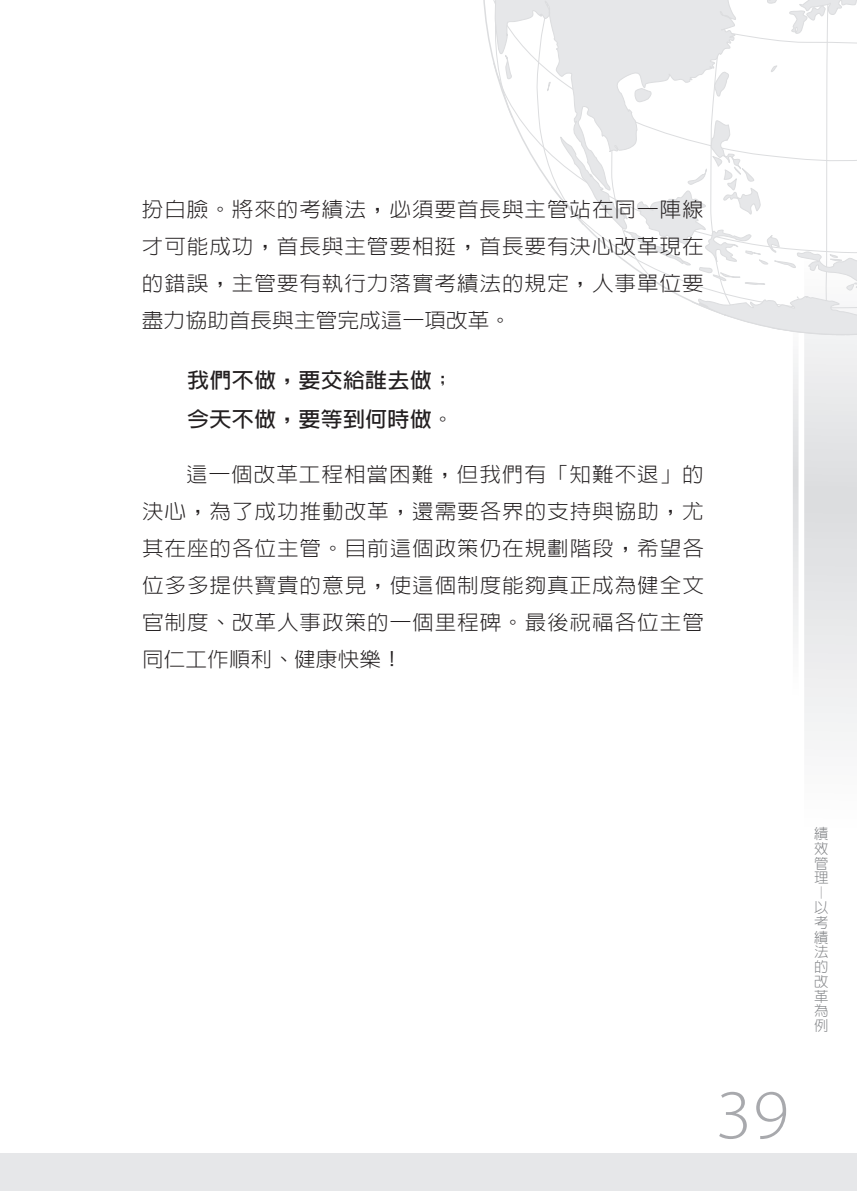
<style>
.page{position:relative;width:857px;height:1191px;background:#fff}
.page>*{position:absolute;margin:0;border:0;box-sizing:border-box;transform-origin:0 0}
.t1{font:300 70.4px "Myriad Pro";color:#a8a9ad;scale:1.05 1}
.t2{font:700 20.8px/38.6px "Lin Gothic";letter-spacing:.01em;color:#231f20;scale:1.05 1}
.t3{font:300 20.6px/37px "Lin Gothic";letter-spacing:.04em;color:#231f20;text-align:justify;scale:1.05 1}
.t4{font:300 14.4px/14.8px "Lin Gothic";color:#808285;text-align:justify}
</style>
<div class="page">
<svg style="left:554px;top:191px;width:302px;height:550px"></svg>
<svg style="left:487px;top:0;width:369px;height:191px"></svg>
<div style="left:0;top:1153px;width:856px;height:38px;background:#e6e7e9"></div>
<p class="t3" style="left:142px;top:191px;width:536px">扮白臉。將來的考績法，必須要首長與主管站在同一陣線才可能成功，首長與主管要相挺，首長要有決心改革現在的錯誤，主管要有執行力落實考績法的規定，人事單位要盡力協助首長與主管完成這一項改革。</p>
<p class="t2" style="left:187px;top:361px;width:255px">我們不做，要交給誰去做；今天不做，要等到何時做。</p>
<p class="t3" style="left:142px;top:456px;width:536px;text-indent:44px">這一個改革工程相當困難，但我們有「知難不退」的決心，為了成功推動改革，還需要各界的支持與協助，尤其在座的各位主管。目前這個政策仍在規劃階段，希望各位多多提供寶貴的意見，使這個制度能夠真正成為健全文官制度、改革人事政策的一個里程碑。最後祝福各位主管同仁工作順利、健康快樂！</p>
<h1 class="t1" style="left:715px;top:1072px;width:71px">39</h1>
<p class="t4" style="left:813px;top:826px;width:15px">績效管理</p>
<p class="t4" style="left:813px;top:900px;width:15px">以考績法的改革為例</p>
</div>
